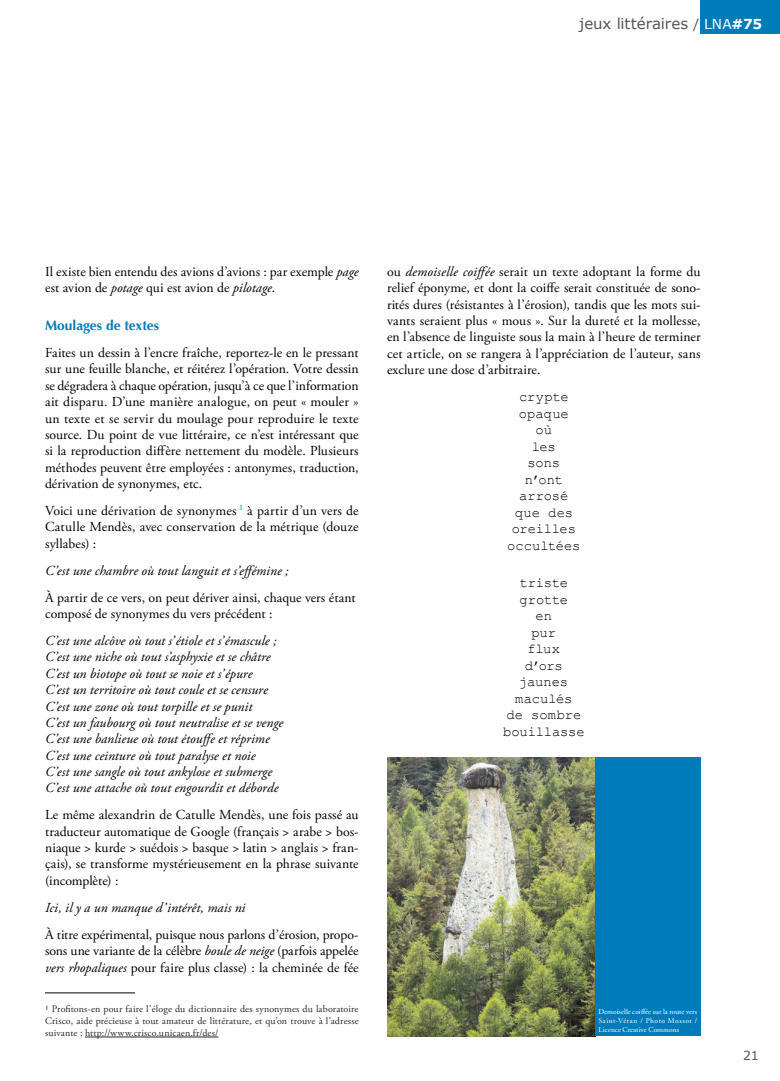
<style>
.page{position:relative;width:780px;height:1081px;background:#fff}
.page>*{position:absolute;margin:0;border:0;box-sizing:border-box;transform-origin:0 0}
.t1{font:15px "Verdana";letter-spacing:-.005em;color:#575756}
.t2{font:13.75px/16.4px "Adobe Garamond Pro";color:#000;text-align:justify}
.t3{font:italic 13.75px/16.4px "Adobe Garamond Pro";letter-spacing:.005em;color:#000}
.t4{font:13.75px/16.5px "Courier New";letter-spacing:-.01em;color:#000;text-align:center}
.t5{font:700 13.75px "Optima";letter-spacing:-.005em;color:#007bba}
.t6{font:12.5px "Verdana";color:#575756}
.t7{font:10px/12px "Adobe Garamond Pro";letter-spacing:.015em;color:#282827;text-align:justify}
.t8{font:7.5px/9px "Adobe Garamond Pro";letter-spacing:.015em;color:#fff;text-align:justify}
.s1{font-size:13.75px}
.s2{font-size:13.75px;color:#fff}
.s3{font-weight:700;font-size:13.75px;color:#fff}
.s4{font-style:italic}
</style>
<div class="page">
<hr style="left:45px;top:992px;width:90px;height:1px;background:#000">
<hr style="left:85px;top:1036px;width:133px;height:1px;background:#282827">
<img style="left:387px;top:757px;width:208px;height:279px">
<div style="left:595px;top:757px;width:105px;height:279px;background:#007bba"></div>
<div style="left:700px;top:0;width:80px;height:34px;background:#007bba"></div>
<p class="t1" style="left:579px;top:13px;width:184px">jeux littéraires <span class="s1">/</span> <span class="s2">LNA</span><span class="s3">#75</span></p>
<p class="t2" style="left:45px;top:264px;width:315px">Il existe bien entendu des avions d’avions : par exemple <span class="s4">page </span>est avion de <span class="s4">potage</span> qui est avion de <span class="s4">pilotage</span>.</p>
<p class="t5" style="left:45px;top:317px;width:116px">Moulages de textes</p>
<p class="t2" style="left:45px;top:345px;width:315px">Faites un dessin à l’encre fraîche, reportez-le en le pressant sur une feuille blanche, et réitérez l’opération. Votre dessin se dégradera à chaque opération, jusqu’à ce que l’information ait disparu. D’une manière analogue, on peut « mouler » un texte et se servir du moulage pour reproduire le texte source. Du point de vue littéraire, ce n’est intéressant que si la reproduction diffère nettement du modèle. Plusieurs méthodes peuvent être employées : antonymes, traduction, dérivation de synonymes, etc.</p>
<p class="t2" style="left:45px;top:503px;width:315px">Voici une dérivation de synonymes <sup>1</sup> à partir d’un vers de Catulle Mendès, avec conservation de la métrique (douze syllabes) :</p>
<p class="t3" style="left:45px;top:562px;width:245px">C’est une chambre où tout languit et s’effémine ;</p>
<p class="t2" style="left:45px;top:590px;width:312px">À partir de ce vers, on peut dériver ainsi, chaque vers étant composé de synonymes du vers précédent :</p>
<p class="t3" style="left:45px;top:633px;width:240px">C’est une alcôve où tout s’étiole et s’émascule ; C’est une niche où tout s’asphyxie et se châtre C’est un biotope où tout se noie et s’épure<br>C’est un territoire où tout coule et se censure C’est une zone où tout torpille et se punit<br>C’est un faubourg où tout neutralise et se venge C’est une banlieue où tout étouffe et réprime C’est une ceinture où tout paralyse et noie<br>C’est une sangle où tout ankylose et submerge C’est une attache où tout engourdit et déborde</p>
<p class="t2" style="left:45px;top:807px;width:315px">Le même alexandrin de Catulle Mendès, une fois passé au traducteur automatique de Google (français &gt; arabe &gt; bos&shy;niaque &gt; kurde &gt; suédois &gt; basque &gt; latin &gt; anglais &gt; fran&shy;çais), se transforme mystérieusement en la phrase suivante (incomplète) :</p>
<p class="t3" style="left:45px;top:899px;width:202px">Ici, il y a un manque d’intérêt, mais ni</p>
<p class="t2" style="left:45px;top:927px;width:315px">À titre expérimental, puisque nous parlons d’érosion, propo&shy;sons une variante de la célèbre <span class="s4">boule de neige</span> (parfois appelée <span class="s4">vers rhopaliques</span> pour faire plus classe) : la cheminée de fée</p>
<p class="t7" style="left:45px;top:1003px;width:315px">1 Profitons-en pour faire l’éloge du dictionnaire des synonymes du laboratoire Crisco, aide précieuse à tout amateur de littérature, et qu’on trouve à l’adresse suivante : http://www.crisco.unicaen.fr/des/</p>
<p class="t2" style="left:387px;top:264px;width:315px">ou <span class="s4">demoiselle coiffée</span> serait un texte adoptant la forme du relief éponyme, et dont la coiffe serait constituée de sono&shy;rités dures (résistantes à l’érosion), tandis que les mots sui&shy;vants seraient plus « mous ». Sur la dureté et la mollesse, en l’absence de linguiste sous la main à l’heure de terminer cet article, on se rangera à l’appréciation de l’auteur, sans exclure une dose d’arbitraire.</p>
<p class="t4" style="left:507px;top:388px;width:75px">crypte opaque<br>où<br>les<br>sons n’ont arrosé que des oreilles occultées</p>
<p class="t4" style="left:503px;top:574px;width:83px">triste grotte<br>en<br>pur<br>flux<br>d’ors jaunes maculés<br>de sombre bouillasse</p>
<p class="t8" style="left:598px;top:1008px;width:100px">Demoiselle coiffée sur la route vers Saint-Véran / Photo Mossot / Licence Creative Commons</p>
<p class="t6" style="left:743px;top:1046px;width:17px">21</p>
</div>
